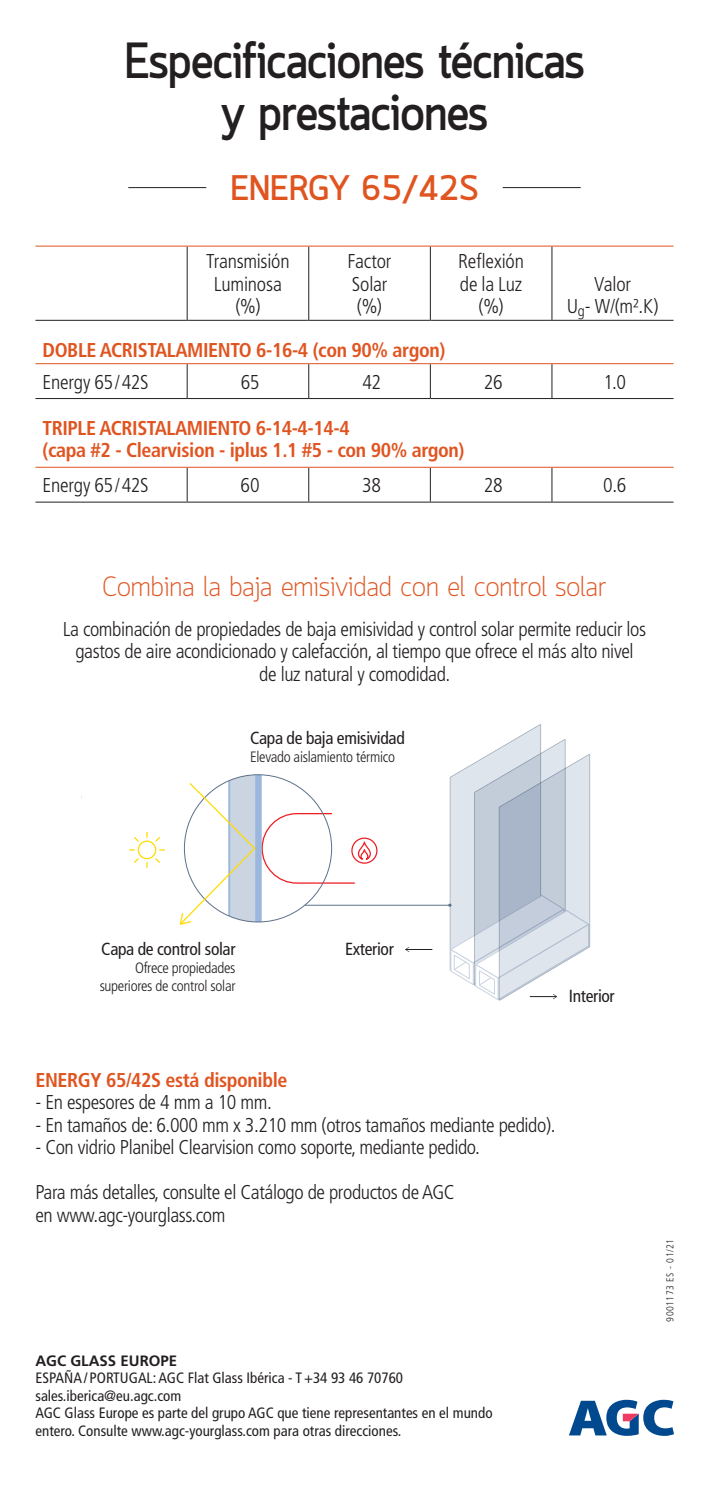
<style>
.page{position:relative;width:709px;height:1489px;background:#fff}
.page>*{position:absolute;margin:0;border:0;box-sizing:border-box;transform-origin:0 0}
.Title_2{font:700 50px/52.5px "Quark";letter-spacing:-.01em;color:#231f20;text-align:center;scale:.95 1}
.product_name_couv{font:700 35px "Quark";color:#e05420}
.t1{font:300 27.5px "Quark";color:#e05420}
.TAB_CHIFFRES{font:300 condensed 20px/22.5px "Frutiger LT Std";letter-spacing:-.02em;color:#231f20;text-align:center}
.t2{font:700 condensed 20px/22.5px "Frutiger LT Std";letter-spacing:-.02em;color:#e05420}
.t3{font:condensed 17.5px "Frutiger LT Std";letter-spacing:-.02em;color:#231f20}
.titre_2_12{font:condensed 15px/17.5px "Frutiger LT Std";color:#231f20}
.t4{font:300 condensed 15px/18px "Frutiger LT Std";letter-spacing:-.02em;color:#231f20;text-align:right}
.titre_2_12-2{font:700 15px "Frutiger LT Std";color:#231f20}
.titre_2_12-3{font:300 condensed 10px "Frutiger LT Std";letter-spacing:.05em;color:#231f20}
</style>
<div class="page">
<hr style="left:187px;top:246px;width:1px;height:74px;background:#231f20">
<hr style="left:187px;top:364px;width:1px;height:34px;background:#231f20">
<hr style="left:187px;top:467px;width:1px;height:34px;background:#231f20">
<hr style="left:35px;top:501px;width:152px;height:1px;background:#231f20">
<hr style="left:187px;top:501px;width:122px;height:1px;background:#231f20">
<hr style="left:309px;top:501px;width:121px;height:1px;background:#231f20">
<hr style="left:430px;top:501px;width:122px;height:1px;background:#231f20">
<hr style="left:552px;top:501px;width:121px;height:1px;background:#231f20">
<hr style="left:35px;top:398px;width:152px;height:1px;background:#231f20">
<hr style="left:187px;top:398px;width:122px;height:1px;background:#231f20">
<hr style="left:309px;top:398px;width:121px;height:1px;background:#231f20">
<hr style="left:430px;top:398px;width:122px;height:1px;background:#231f20">
<hr style="left:552px;top:398px;width:121px;height:1px;background:#231f20">
<hr style="left:35px;top:320px;width:152px;height:1px;background:#231f20">
<hr style="left:187px;top:320px;width:122px;height:1px;background:#231f20">
<hr style="left:309px;top:320px;width:121px;height:1px;background:#231f20">
<hr style="left:430px;top:320px;width:122px;height:1px;background:#231f20">
<hr style="left:552px;top:320px;width:121px;height:1px;background:#231f20">
<hr style="left:308px;top:246px;width:1px;height:74px;background:#231f20">
<hr style="left:430px;top:246px;width:1px;height:74px;background:#231f20">
<hr style="left:551px;top:246px;width:1px;height:74px;background:#231f20">
<hr style="left:308px;top:364px;width:1px;height:34px;background:#231f20">
<hr style="left:430px;top:364px;width:1px;height:34px;background:#231f20">
<hr style="left:551px;top:364px;width:1px;height:34px;background:#231f20">
<hr style="left:308px;top:467px;width:1px;height:34px;background:#231f20">
<hr style="left:430px;top:467px;width:1px;height:34px;background:#231f20">
<hr style="left:551px;top:467px;width:1px;height:34px;background:#231f20">
<hr style="left:35px;top:246px;width:152px;height:1px;background:#e05420">
<hr style="left:187px;top:246px;width:122px;height:1px;background:#e05420">
<hr style="left:309px;top:246px;width:121px;height:1px;background:#e05420">
<hr style="left:430px;top:246px;width:122px;height:1px;background:#e05420">
<hr style="left:552px;top:246px;width:121px;height:1px;background:#e05420">
<hr style="left:35px;top:363px;width:152px;height:1px;background:#e05420">
<hr style="left:187px;top:363px;width:122px;height:1px;background:#e05420">
<hr style="left:309px;top:363px;width:121px;height:1px;background:#e05420">
<hr style="left:430px;top:363px;width:122px;height:1px;background:#e05420">
<hr style="left:552px;top:363px;width:121px;height:1px;background:#e05420">
<hr style="left:35px;top:467px;width:152px;height:1px;background:#e05420">
<hr style="left:187px;top:467px;width:122px;height:1px;background:#e05420">
<hr style="left:309px;top:467px;width:121px;height:1px;background:#e05420">
<hr style="left:430px;top:467px;width:122px;height:1px;background:#e05420">
<hr style="left:552px;top:467px;width:121px;height:1px;background:#e05420">
<div style="left:138px;top:840px;width:18px;height:19px;border:1px solid #ffdc01;border-radius:50%"></div>
<svg style="left:155px;top:837px;width:5px;height:5px"></svg>
<svg style="left:134px;top:858px;width:5px;height:5px"></svg>
<svg style="left:155px;top:858px;width:5px;height:5px"></svg>
<svg style="left:134px;top:837px;width:5px;height:5px"></svg>
<svg style="left:405px;top:947px;width:27px;height:5px"></svg>
<hr style="left:305px;top:904px;width:145px;height:1px;background:#5d718a">
<svg style="left:448px;top:724px;width:142px;height:276px"></svg>
<svg style="left:352px;top:838px;width:25px;height:25px"></svg>
<div style="left:351px;top:837px;width:26px;height:26px;border:1px solid #ee1d23;border-radius:50%"></div>
<svg style="left:179px;top:774px;width:191px;height:151px"></svg>
<svg style="left:569px;top:1399px;width:105px;height:36px"></svg>
<hr style="left:128px;top:187px;width:78px;height:1px;background:#231f20">
<hr style="left:502px;top:187px;width:78px;height:1px;background:#231f20">
<p class="Title_2" style="left:124px;top:39px;width:485px">Especificaciones técnicas y prestaciones</p>
<p class="product_name_couv" style="left:230px;top:168px;width:250px">ENERGY 65/42S</p>
<p class="TAB_CHIFFRES" style="left:206px;top:250px;width:85px">Transmisión<br>Luminosa (%)</p>
<p class="TAB_CHIFFRES" style="left:347px;top:250px;width:45px;text-align:left">Factor<br>Solar (%)</p>
<p class="TAB_CHIFFRES" style="left:458px;top:250px;width:67px">Reflexión de la Luz (%)</p>
<p class="TAB_CHIFFRES" style="left:567px;top:273px;width:93px">Valor<br>U<sub>g</sub>- W/(m².K)</p>
<p class="t2" style="left:43px;top:338px;width:404px">DOBLE ACRISTALAMIENTO 6-16-4 (con 90% argon)</p>
<p class="TAB_CHIFFRES" style="left:43px;top:371px;width:108px">Energy 65/42S</p>
<p class="TAB_CHIFFRES" style="left:241px;top:371px;width:20px">65</p>
<p class="TAB_CHIFFRES" style="left:362px;top:371px;width:20px">42</p>
<p class="TAB_CHIFFRES" style="left:484px;top:371px;width:20px">26</p>
<p class="TAB_CHIFFRES" style="left:603px;top:371px;width:24px">1.0</p>
<p class="t2" style="left:43px;top:416px;width:423px">TRIPLE ACRISTALAMIENTO 6-14-4-14-4<br>(capa #2 - Clearvision - iplus 1.1 #5 - con 90% argon)</p>
<p class="TAB_CHIFFRES" style="left:43px;top:474px;width:108px">Energy 65/42S</p>
<p class="TAB_CHIFFRES" style="left:240px;top:474px;width:21px">60</p>
<p class="TAB_CHIFFRES" style="left:362px;top:474px;width:20px">38</p>
<p class="TAB_CHIFFRES" style="left:484px;top:474px;width:20px">28</p>
<p class="TAB_CHIFFRES" style="left:603px;top:474px;width:25px">0.6</p>
<p class="t1" style="left:102px;top:570px;width:505px">Combina la baja emisividad con el control solar</p>
<p class="TAB_CHIFFRES" style="left:63px;top:618px;width:585px">La combinación de propiedades de baja emisividad y control solar permite reducir los gastos de aire acondicionado y calefacción, al tiempo que ofrece el más alto nivel<br>de luz natural y comodidad.</p>
<p class="t3" style="left:250px;top:727px;width:156px">Capa de baja emisividad</p>
<p class="t4" style="left:250px;top:748px;width:146px">Elevado aislamiento térmico</p>
<p class="t3" style="left:101px;top:939px;width:136px">Capa de control solar</p>
<p class="t4" style="left:100px;top:959px;width:137px">Ofrece propiedades superiores de control solar</p>
<p class="t3" style="left:345px;top:938px;width:50px">Exterior</p>
<p class="t3" style="left:569px;top:985px;width:47px">Interior</p>
<p class="t2" style="left:35px;top:1068px;width:253px">ENERGY 65/42S está disponible</p>
<p class="TAB_CHIFFRES" style="left:35px;top:1091px;width:238px">- En espesores de 4 mm a 10 mm.</p>
<p class="TAB_CHIFFRES" style="left:35px;top:1113px;width:521px">- En tamaños de: 6.000 mm x 3.210 mm (otros tamaños mediante pedido).</p>
<p class="TAB_CHIFFRES" style="left:35px;top:1136px;width:446px">- Con vidrio Planibel Clearvision como soporte, mediante pedido.</p>
<p class="TAB_CHIFFRES" style="left:35px;top:1181px;width:421px;text-align:left">Para más detalles, consulte el Catálogo de productos de AGC en www.agc-yourglass.com</p>
<p class="titre_2_12-2" style="left:35px;top:1351px;width:143px">AGC GLASS EUROPE</p>
<p class="titre_2_12" style="left:35px;top:1369px;width:369px">ESPAÑA/ PORTUGAL: AGC Flat Glass Ibérica - T+34 93 46 70760 sales.iberica@eu.agc.com</p>
<p class="titre_2_12" style="left:35px;top:1404px;width:459px">AGC Glass Europe es parte del grupo AGC que tiene representantes en el mundo entero. Consulte www.agc-yourglass.com para otras direcciones.</p>
<p class="titre_2_12-3" style="left:664px;top:1321px;width:84px;rotate:-90deg">9001173 ES - 01/21</p>
</div>
